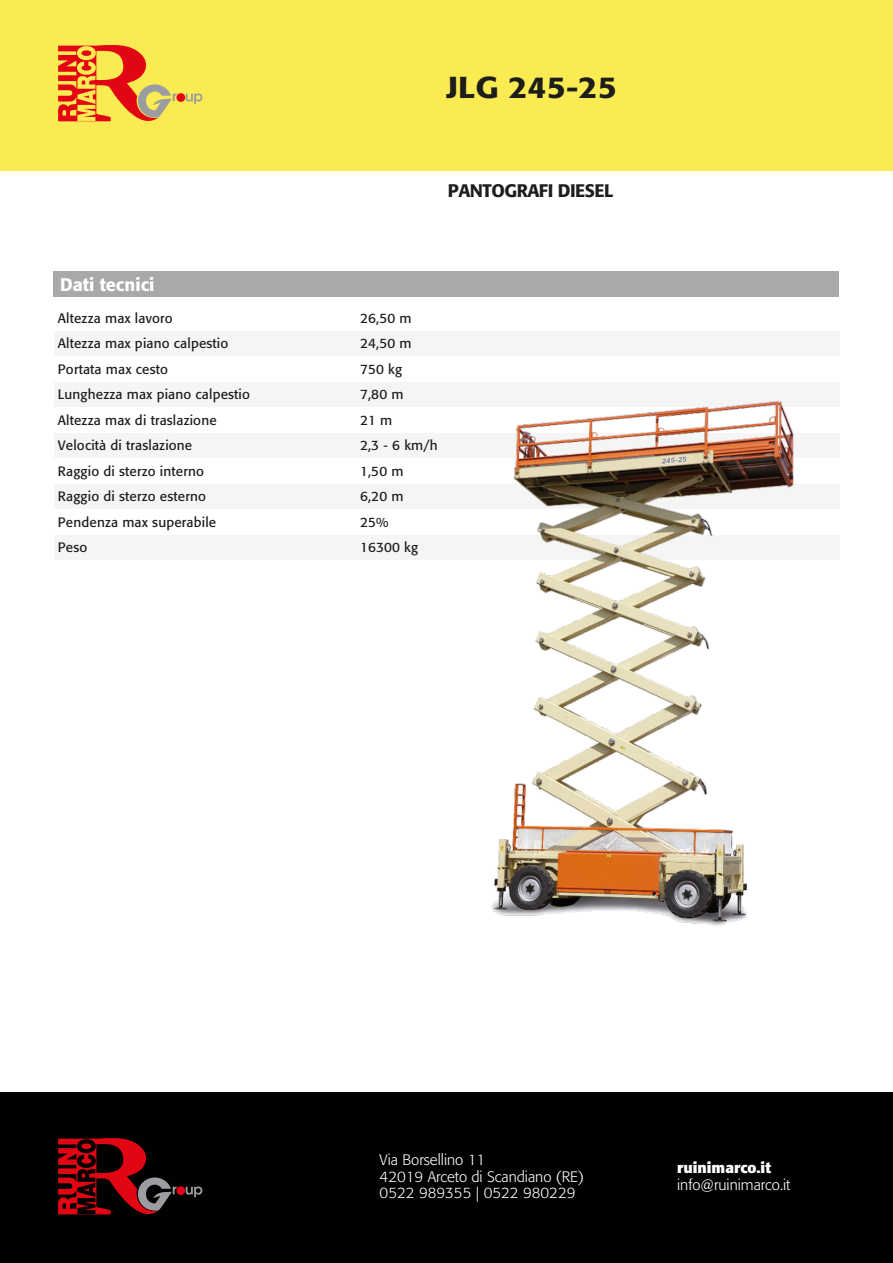
<style>
.page{position:relative;width:893px;height:1263px;background:#fff}
.page>*{position:absolute;margin:0;border:0;box-sizing:border-box;transform-origin:0 0}
.t1{font:500 30px "Formata";color:#1d1d1b;scale:1.1 1}
.t2{font:500 18px "Formata";letter-spacing:-.025em;color:#1d1d1b}
.t3{font:500 18px "Formata";color:#fff}
.t4{font:300 15px/16.5px "Formata";color:#fff}
.t5{font:700 15px "Formata";color:#fff}
.t6{font:13.5px "Formata";letter-spacing:.01em;color:#1d1d1b}
</style>
<div class="page">
<div style="left:54px;top:271px;width:785px;height:26px;background:#a9a9a8"></div>
<div style="left:0;top:0;width:893px;height:170px;background:#fbeb53"></div>
<div style="left:0;top:1093px;width:893px;height:170px;background:#010101"></div>
<div style="left:54px;top:331px;width:785px;height:25px;background:#f5f5f5"></div>
<div style="left:54px;top:382px;width:785px;height:25px;background:#f5f5f5"></div>
<div style="left:54px;top:433px;width:785px;height:25px;background:#f5f5f5"></div>
<div style="left:54px;top:484px;width:785px;height:25px;background:#f5f5f5"></div>
<div style="left:54px;top:535px;width:785px;height:25px;background:#f5f5f5"></div>
<svg style="left:186px;top:93px;width:16px;height:11px"></svg>
<div style="left:176px;top:93px;width:9px;height:9px;background:#e20614;border-radius:50%"></div>
<svg style="left:58px;top:45px;width:119px;height:77px"></svg>
<svg style="left:186px;top:1186px;width:16px;height:11px"></svg>
<div style="left:176px;top:1186px;width:9px;height:9px;background:#e20614;border-radius:50%"></div>
<svg style="left:58px;top:1138px;width:119px;height:77px"></svg>
<img style="left:492px;top:401px;width:302px;height:525px">
<h1 class="t1" style="left:446px;top:68px;width:156px">JLG 245-25</h1>
<h2 class="t2" style="left:448px;top:179px;width:167px">PANTOGRAFI DIESEL</h2>
<h2 class="t3" style="left:60px;top:274px;width:96px">Dati tecnici</h2>
<p class="t6" style="left:58px;top:310px;width:116px">Altezza max lavoro</p>
<p class="t6" style="left:360px;top:310px;width:53px">26,50 m</p>
<p class="t6" style="left:58px;top:335px;width:172px">Altezza max piano calpestio</p>
<p class="t6" style="left:360px;top:335px;width:53px">24,50 m</p>
<p class="t6" style="left:58px;top:361px;width:112px">Portata max cesto</p>
<p class="t6" style="left:360px;top:361px;width:44px">750 kg</p>
<p class="t6" style="left:58px;top:386px;width:194px">Lunghezza max piano calpestio</p>
<p class="t6" style="left:360px;top:386px;width:45px">7,80 m</p>
<p class="t6" style="left:58px;top:412px;width:160px">Altezza max di traslazione</p>
<p class="t6" style="left:360px;top:412px;width:34px">21 m</p>
<p class="t6" style="left:58px;top:437px;width:136px">Velocità di traslazione</p>
<p class="t6" style="left:360px;top:437px;width:79px">2,3 - 6 km/h</p>
<p class="t6" style="left:58px;top:463px;width:148px">Raggio di sterzo interno</p>
<p class="t6" style="left:360px;top:463px;width:45px">1,50 m</p>
<p class="t6" style="left:58px;top:488px;width:150px">Raggio di sterzo esterno</p>
<p class="t6" style="left:360px;top:488px;width:45px">6,20 m</p>
<p class="t6" style="left:58px;top:514px;width:160px">Pendenza max superabile</p>
<p class="t6" style="left:360px;top:514px;width:30px">25%</p>
<p class="t6" style="left:58px;top:539px;width:31px">Peso</p>
<p class="t6" style="left:360px;top:539px;width:60px">16300 kg</p>
<p class="t4" style="left:380px;top:1152px;width:206px">Via Borsellino 11<br>42019 Arceto di Scandiano (RE)<br>0522 989355 | 0522 980229</p>
<p class="t5" style="left:677px;top:1158px;width:95px">ruinimarco.it</p>
<p class="t4" style="left:677px;top:1176px;width:115px">info@ruinimarco.it</p>
</div>
